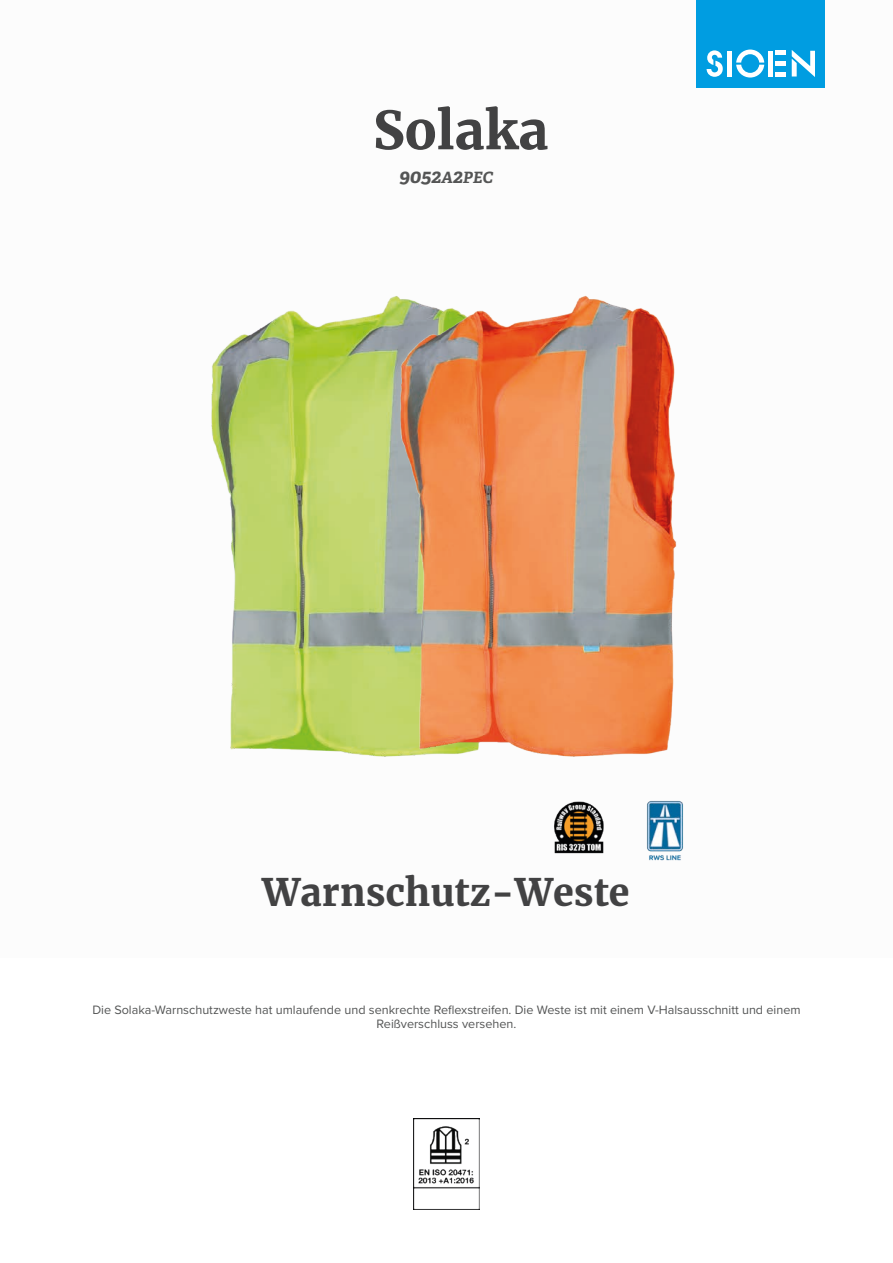
<style>
.page{position:relative;width:893px;height:1263px;background:#fff}
.page>*{position:absolute;margin:0;border:0;box-sizing:border-box;transform-origin:0 0}
.t1{font:700 52.5px "Merriweather";color:#424243}
.t2{font:700 37.5px "Merriweather";color:#424243}
.t3{font:italic 700 19.5px "Adelle";color:#545555}
.t4{font:12.6px/13.6px "Proxima Nova";color:#545555;text-align:center}
.s1{font-size:15.6px}
</style>
<div class="page">
<div style="left:697px;top:0;width:128px;height:88px;background:#009de1"></div>
<svg style="left:707px;top:50px;width:16px;height:27px"></svg>
<svg style="left:736px;top:50px;width:28px;height:28px"></svg>
<div style="left:727px;top:51px;width:5px;height:26px;background:#fff"></div>
<div style="left:768px;top:51px;width:5px;height:26px;background:#fff"></div>
<div style="left:775px;top:72px;width:11px;height:5px;background:#fff"></div>
<div style="left:775px;top:61px;width:11px;height:5px;background:#fff"></div>
<hr style="left:775px;top:51px;width:11px;height:4px;background:#fff">
<svg style="left:792px;top:50px;width:23px;height:27px"></svg>
<img style="left:413px;top:1118px;width:67px;height:92px">
<img style="left:211px;top:310px;width:87px;height:440px">
<img style="left:298px;top:295px;width:386px;height:566px">
<h1 class="t1" style="left:373px;top:95px;width:177px">Solaka</h1>
<h3 class="t3" style="left:399px;top:164px;width:95px">9052<span class="s1">A</span>2<span class="s1">PEC</span></h3>
<h2 class="t2" style="left:262px;top:867px;width:369px">Warnschutz-Weste</h2>
<p class="t4" style="left:92px;top:1002px;width:710px">Die Solaka-Warnschutzweste hat umlaufende und senkrechte Reflexstreifen. Die Weste ist mit einem V-Halsausschnitt und einem<br>Reißverschluss versehen.</p>
</div>
